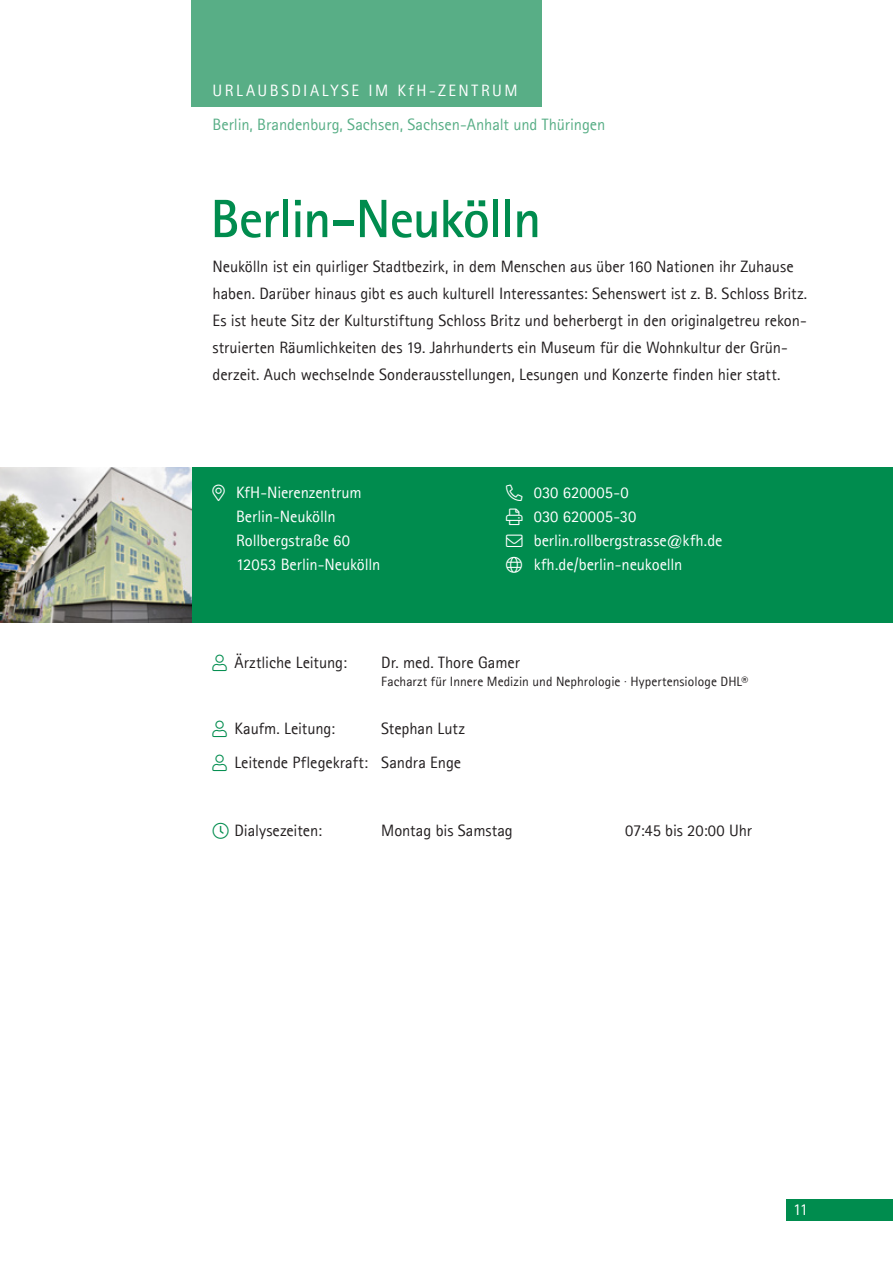
<style>
.page{position:relative;width:893px;height:1263px;background:#fff}
.page>*{position:absolute;margin:0;border:0;box-sizing:border-box;transform-origin:0 0}
.t1{font:700 54px "Agfa Rotis Sans Serif";letter-spacing:-.025em;color:#008c4e}
.t2{font:16.5px/27px "Agfa Rotis Sans Serif";letter-spacing:-.005em;color:#231f20;text-align:right}
.t3{font:16.5px/24px "Agfa Rotis Sans Serif";color:#fff}
.t4{font:16.5px "Agfa Rotis Sans Serif";letter-spacing:-.005em;color:#58ae86}
.t5{font:16.5px "Agfa Rotis Sans Serif";letter-spacing:.145em;color:#fff}
.t6{font:300 16.5px "Font Awesome 5 Pro";color:#fff}
.t7{font:13.5px "Agfa Rotis Sans Serif";letter-spacing:.005em;color:#231f20}
.s1{font-weight:300}
</style>
<div class="page">
<div style="left:191px;top:0;width:351px;height:106px;background:#58ae86"></div>
<div style="left:0;top:468px;width:893px;height:155px;background:#008c4e"></div>
<div style="left:787px;top:1199px;width:106px;height:21px;background:#008c4e"></div>
<img style="left:0;top:468px;width:191px;height:155px">
<p class="t5" style="left:213px;top:80px;width:306px">URLAUBSDIALYSE IM KfH-ZENTRUM</p>
<p class="t4" style="left:213px;top:114px;width:394px">Berlin, Brandenburg, Sachsen, Sachsen-Anhalt und Thüringen</p>
<h1 class="t1" style="left:210px;top:185px;width:332px">Berlin-Neukölln</h1>
<p class="t2" style="left:213px;top:253px;width:596px;text-align:left">Neukölln ist ein quirliger Stadtbezirk, in dem Menschen aus über 160 Nationen ihr Zuhause haben. Darüber hinaus gibt es auch kulturell Interessantes: Sehenswert ist z. B. Schloss Britz.<br>Es ist heute Sitz der Kulturstiftung Schloss Britz und beherbergt in den originalgetreu rekon&shy;struierten Räumlichkeiten des 19. Jahrhunderts ein Museum für die Wohnkultur der Grün&shy;derzeit. Auch wechselnde Sonderausstellungen, Lesungen und Konzerte finden hier statt.</p>
<p class="t3" style="left:236px;top:480px;width:146px">KfH-Nierenzentrum<br>Berlin-Neukölln<br>Rollbergstraße 60<br>12053 Berlin-Neukölln</p>
<p class="t6" style="left:506px;top:485px;width:18px">□■●▼</p>
<p class="t3" style="left:534px;top:480px;width:190px">030 620005-0<br>030 620005-30 berlin.rollbergstrasse@kfh.de kfh.de/berlin-neukoelln</p>
<p class="t2" style="left:234px;top:648px;width:114px">Ärztliche Leitung:</p>
<p class="t2" style="left:381px;top:648px;width:140px">Dr. med. Thore Gamer</p>
<p class="t7" style="left:381px;top:673px;width:368px">Facharzt für Innere Medizin und Nephrologie <span class="s1">·</span> Hypertensiologe DHL®</p>
<p class="t2" style="left:234px;top:714px;width:102px">Kaufm. Leitung:</p>
<p class="t2" style="left:234px;top:711px;width:232px;line-height:34px">Stephan Lutz<br>Leitende Pflegekraft: Sandra Enge</p>
<p class="t2" style="left:234px;top:816px;width:89px">Dialysezeiten:</p>
<p class="t2" style="left:381px;top:816px;width:133px">Montag bis Samstag</p>
<p class="t2" style="left:625px;top:816px;width:128px">07:45 bis 20:00 Uhr</p>
<p class="t3" style="left:793px;top:1197px;width:16px">11</p>
</div>
